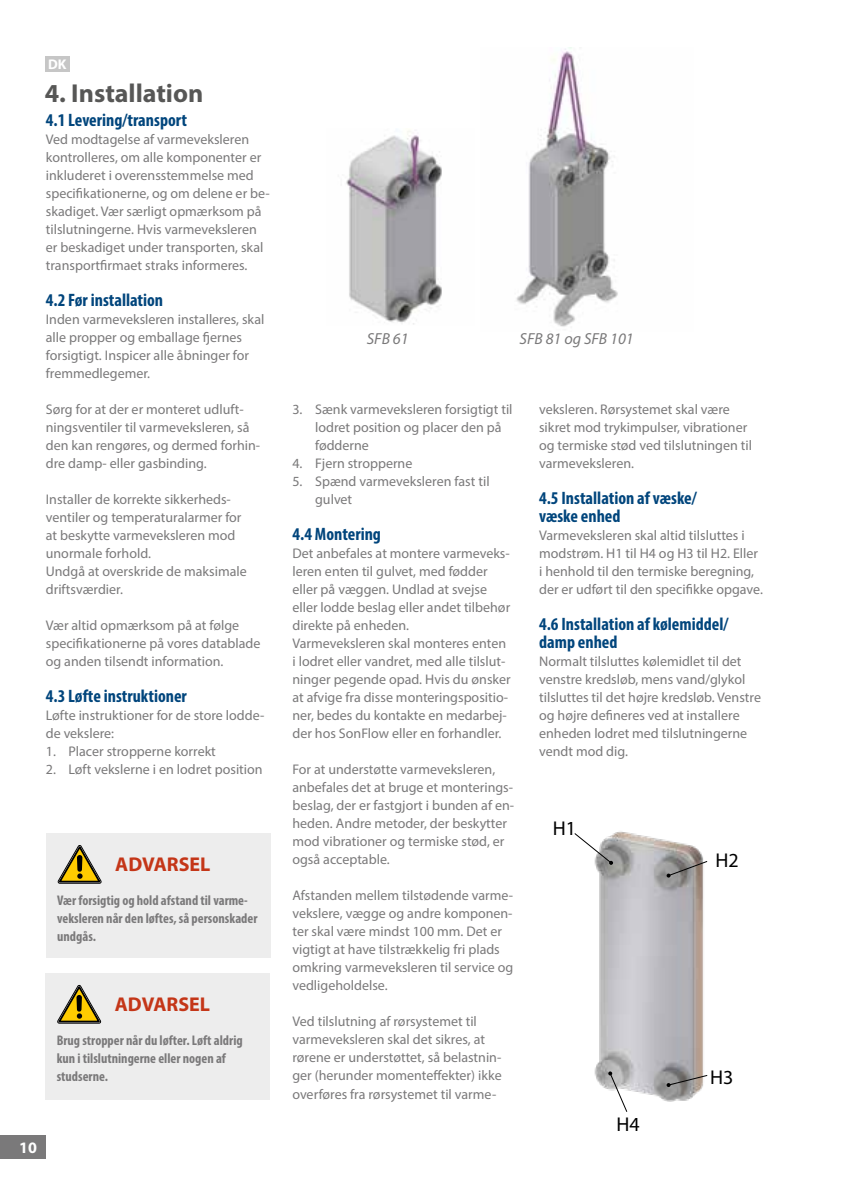
<style>
.page{position:relative;width:842px;height:1191px;background:#fff}
.page>*{position:absolute;margin:0;border:0;box-sizing:border-box;transform-origin:0 0}
.t1{font:700 26px "Myriad Pro";color:#575756}
.t2{font:700 20px "Myriad Pro";color:#c43618}
.t3{font:20px "Myriad Pro";color:#000}
.t4{font:700 condensed 18px/18px "Myriad Pro";color:#00457c}
.t5{font:italic 16px "Myriad Pro";color:#7a797a}
.t6{font:700 16px "Myriad Pro";color:#fff}
.t7{font:14px/18px "Myriad Pro";color:#7a797a}
.t8{font:700 condensed 14px/18px "Myriad Pro";color:#7a797a}
.t9{font:700 14px "Myriad Pro";color:#fff}
</style>
<div class="page">
<div style="left:0;top:1135px;width:45px;height:24px;background:#7a797a"></div>
<img style="left:594px;top:831px;width:110px;height:271px">
<svg style="left:574px;top:832px;width:39px;height:33px"></svg>
<svg style="left:667px;top:860px;width:41px;height:17px"></svg>
<svg style="left:666px;top:1074px;width:42px;height:13px"></svg>
<svg style="left:608px;top:1071px;width:20px;height:41px"></svg>
<div style="left:45px;top:973px;width:225px;height:126px;background:#ededed"></div>
<svg style="left:57px;top:985px;width:45px;height:39px"></svg>
<div style="left:46px;top:833px;width:224px;height:124px;background:#ededed"></div>
<svg style="left:57px;top:845px;width:45px;height:39px"></svg>
<div style="left:45px;top:56px;width:25px;height:16px;background:#c6c6c6"></div>
<img style="left:516px;top:47px;width:102px;height:280px">
<img style="left:346px;top:130px;width:96px;height:195px">
<p class="t9" style="left:48px;top:56px;width:20px">DK</p>
<h1 class="t1" style="left:45px;top:76px;width:160px">4. Installation</h1>
<p class="t4" style="left:46px;top:111px;width:143px">4.1 Levering/transport</p>
<p class="t7" style="left:46px;top:130px;width:225px">Ved modtagelse af varmeveksleren kontrolleres, om alle komponenter er inkluderet i overensstemmelse med specifikationerne, og om delene er be&shy;skadiget. Vær særligt opmærksom på tilslutningerne. Hvis varmeveksleren er beskadiget under transporten, skal transportfirmaet straks informeres.</p>
<p class="t4" style="left:46px;top:291px;width:119px">4.2 Før installation</p>
<p class="t7" style="left:46px;top:310px;width:220px">Inden varmeveksleren installeres, skal alle propper og emballage fjernes forsigtigt. Inspicer alle åbninger for fremmedlegemer.</p>
<p class="t7" style="left:46px;top:400px;width:216px">Sørg for at der er monteret udluft&shy;ningsventiler til varmeveksleren, så den kan rengøres, og dermed forhin&shy;dre damp- eller gasbinding.</p>
<p class="t7" style="left:46px;top:490px;width:202px">Installer de korrekte sikkerheds&shy;ventiler og temperaturalarmer for at beskytte varmeveksleren mod unormale forhold.<br>Undgå at overskride de maksimale driftsværdier.</p>
<p class="t7" style="left:46px;top:616px;width:216px">Vær altid opmærksom på at følge specifikationerne på vores datablade og anden tilsendt information.</p>
<p class="t4" style="left:46px;top:687px;width:143px">4.3 Løfte instruktioner</p>
<p class="t7" style="left:46px;top:706px;width:220px">Løfte instruktioner for de store lodde&shy;de vekslere:</p>
<p class="t7" style="left:46px;top:742px;width:172px">1. Placer stropperne korrekt</p>
<p class="t7" style="left:46px;top:760px;width:218px">2. Løft vekslerne i en lodret position</p>
<h2 class="t2" style="left:115px;top:851px;width:97px">ADVARSEL</h2>
<p class="t8" style="left:57px;top:890px;width:202px">Vær forsigtig og hold afstand til varme&shy;veksleren når den løftes, så personskader undgås.</p>
<h2 class="t2" style="left:115px;top:991px;width:97px">ADVARSEL</h2>
<p class="t8" style="left:57px;top:1030px;width:188px">Brug stropper når du løfter. Løft aldrig kun i tilslutningerne eller nogen af studserne.</p>
<p class="t6" style="left:19px;top:1137px;width:19px">10</p>
<p class="t5" style="left:367px;top:328px;width:43px">SFB 61</p>
<p class="t5" style="left:520px;top:329px;width:116px">SFB 81 og SFB 101</p>
<p class="t7" style="left:315px;top:400px;width:199px;text-indent:-23px">3. Sænk varmeveksleren forsigtigt til lodret position og placer den på fødderne</p>
<p class="t7" style="left:292px;top:454px;width:121px">4. Fjern stropperne</p>
<p class="t7" style="left:315px;top:472px;width:176px;text-indent:-23px">5. Spænd varmeveksleren fast til gulvet</p>
<p class="t4" style="left:292px;top:525px;width:90px">4.4 Montering</p>
<p class="t7" style="left:292px;top:544px;width:220px">Det anbefales at montere varmeveks&shy;leren enten til gulvet, med fødder eller på væggen. Undlad at svejse eller lodde beslag eller andet tilbehør direkte på enheden.<br>Varmeveksleren skal monteres enten i lodret eller vandret, med alle tilslut&shy;ninger pegende opad. Hvis du ønsker at afvige fra disse monteringspositio&shy;ner, bedes du kontakte en medarbej&shy;der hos SonFlow eller en forhandler.</p>
<p class="t7" style="left:292px;top:760px;width:223px">For at understøtte varmeveksleren, anbefales det at bruge et monterings&shy;beslag, der er fastgjort i bunden af en&shy;heden. Andre metoder, der beskytter mod vibrationer og termiske stød, er også acceptable.</p>
<p class="t7" style="left:292px;top:886px;width:222px">Afstanden mellem tilstødende varme&shy;vekslere, vægge og andre komponen&shy;ter skal være mindst 100 mm. Det er vigtigt at have tilstrækkelig fri plads omkring varmeveksleren til service og vedligeholdelse.</p>
<p class="t7" style="left:292px;top:1012px;width:211px">Ved tilslutning af rørsystemet til varmeveksleren skal det sikres, at rørene er understøttet, så belastnin&shy;ger (herunder momenteffekter) ikke overføres fra rørsystemet til varme-</p>
<p class="t7" style="left:539px;top:400px;width:214px">veksleren. Rørsystemet skal være sikret mod trykimpulser, vibrationer og termiske stød ved tilslutningen til varmeveksleren.</p>
<p class="t4" style="left:539px;top:489px;width:159px">4.5 Installation af væske/ væske enhed</p>
<p class="t7" style="left:539px;top:526px;width:225px">Varmeveksleren skal altid tilsluttes i modstrøm. H1 til H4 og H3 til H2. Eller i henhold til den termiske beregning, der er udført til den specifikke opgave.</p>
<p class="t4" style="left:539px;top:615px;width:191px">4.6 Installation af kølemiddel/ damp enhed</p>
<p class="t7" style="left:539px;top:652px;width:223px">Normalt tilsluttes kølemidlet til det venstre kredsløb, mens vand/glykol tilsluttes til det højre kredsløb. Venstre og højre defineres ved at installere enheden lodret med tilslutningerne vendt mod dig.</p>
<h2 class="t3" style="left:553px;top:815px;width:25px">H1</h2>
<h2 class="t3" style="left:715px;top:847px;width:25px">H2</h2>
<h2 class="t3" style="left:616px;top:1112px;width:25px">H4</h2>
<h2 class="t3" style="left:710px;top:1064px;width:25px">H3</h2>
</div>
